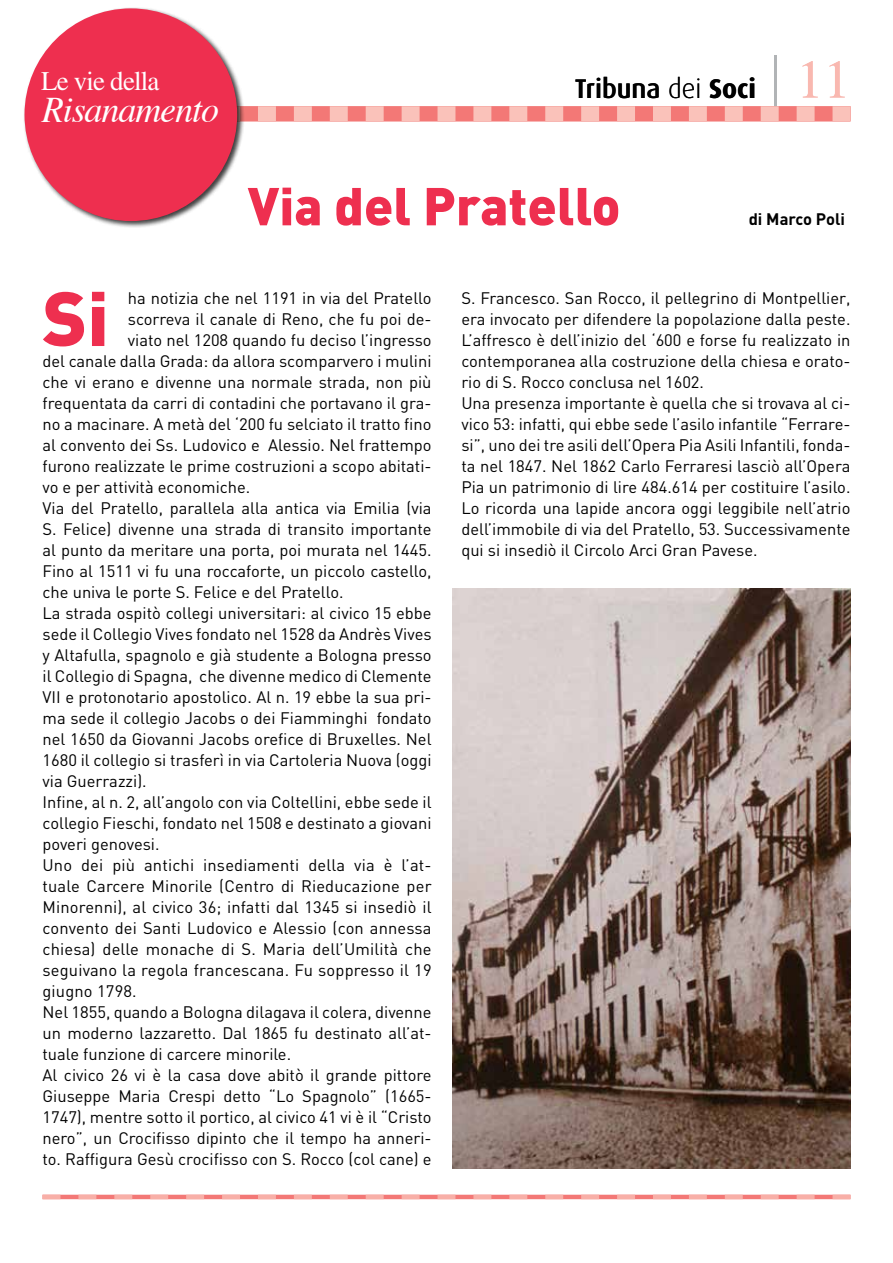
<style>
.page{position:relative;width:893px;height:1263px;background:#fff}
.page>*{position:absolute;margin:0;border:0;box-sizing:border-box;transform-origin:0 0}
.t1{font:900 75.45px "DIN";color:#ee2f4f}
.t2{font:900 52.5px "DIN";color:#ee2f4f}
.t3{font:italic 36px "Times";letter-spacing:-.03em;color:#fff}
.t4{font:500 27px "Dax";color:#000}
.t5{font:27px "Times";letter-spacing:-.03em;color:#fff}
.t6{font:16.5px/21px "DIN";color:#000}
.t7{font:700 16.5px "DIN";color:#000}
.s1{font-weight:300}
.s2{font-weight:700}
.s3{font-weight:300;font-size:54px;color:#b1b4b6}
.s4{font-family:"Times";font-weight:400;font-size:54px;color:#f9b8b0}
</style>
<div class="page">
<svg style="left:245px;top:106px;width:605px;height:15px;background:#f69d98"></svg>
<svg style="left:43px;top:1195px;width:807px;height:4px;background:#f5948e"></svg>
<div style="left:23px;top:7px;width:222px;height:222px;background:#000;opacity:.75"></div>
<div style="left:25px;top:8px;width:212px;height:213px;background:#ee2f4f;border-radius:50%"></div>
<img style="left:453px;top:588px;width:397px;height:580px">
<h3 class="t5" style="left:41px;top:66px;width:120px">Le vie della</h3>
<h3 class="t3" style="left:42px;top:78px;width:179px">Risanamento</h3>
<h3 class="t4" style="left:575px;top:73px;width:277px">Tribuna <span class="s1">dei</span> <span class="s2">Soci</span> <span class="s3">|</span> <span class="s4">11</span></h3>
<h2 class="t2" style="left:248px;top:171px;width:374px">Via del Pratello</h2>
<p class="t7" style="left:749px;top:209px;width:98px">di Marco Poli</p>
<h1 class="t1" style="left:43px;top:268px;width:68px">Si</h1>
<p class="t6" style="left:128px;top:287px;width:305px">ha notizia che nel 1191 in via del Pratello</p>
<p class="t6" style="left:128px;top:308px;width:305px">scorreva il canale di Reno, che fu poi de-</p>
<p class="t6" style="left:128px;top:329px;width:305px">viato nel 1208 quando fu deciso l’ingresso</p>
<p class="t6" style="left:43px;top:350px;width:391px">del canale dalla Grada: da allora scomparvero i mulini</p>
<p class="t6" style="left:43px;top:371px;width:391px">che vi erano e divenne una normale strada, non più</p>
<p class="t6" style="left:43px;top:392px;width:391px">frequentata da carri di contadini che portavano il gra-</p>
<p class="t6" style="left:43px;top:413px;width:391px">no a macinare. A metà del ‘200 fu selciato il tratto fino</p>
<p class="t6" style="left:43px;top:434px;width:391px">al convento dei Ss. Ludovico e Alessio. Nel frattempo</p>
<p class="t6" style="left:43px;top:455px;width:391px">furono realizzate le prime costruzioni a scopo abitati-</p>
<p class="t6" style="left:43px;top:476px;width:209px">vo e per attività economiche.</p>
<p class="t6" style="left:43px;top:497px;width:391px">Via del Pratello, parallela alla antica via Emilia (via</p>
<p class="t6" style="left:43px;top:518px;width:391px">S. Felice) divenne una strada di transito importante</p>
<p class="t6" style="left:43px;top:539px;width:391px">al punto da meritare una porta, poi murata nel 1445.</p>
<p class="t6" style="left:43px;top:560px;width:391px">Fino al 1511 vi fu una roccaforte, un piccolo castello,</p>
<p class="t6" style="left:43px;top:581px;width:303px">che univa le porte S. Felice e del Pratello.</p>
<p class="t6" style="left:43px;top:602px;width:391px">La strada ospitò collegi universitari: al civico 15 ebbe</p>
<p class="t6" style="left:43px;top:623px;width:391px">sede il Collegio Vives fondato nel 1528 da Andrès Vives</p>
<p class="t6" style="left:43px;top:644px;width:391px">y Altafulla, spagnolo e già studente a Bologna presso</p>
<p class="t6" style="left:43px;top:665px;width:391px">il Collegio di Spagna, che divenne medico di Clemente</p>
<p class="t6" style="left:43px;top:686px;width:391px">VII e protonotario apostolico. Al n. 19 ebbe la sua pri-</p>
<p class="t6" style="left:43px;top:707px;width:391px">ma sede il collegio Jacobs o dei Fiamminghi fondato</p>
<p class="t6" style="left:43px;top:728px;width:391px">nel 1650 da Giovanni Jacobs orefice di Bruxelles. Nel</p>
<p class="t6" style="left:43px;top:749px;width:391px">1680 il collegio si trasferì in via Cartoleria Nuova (oggi</p>
<p class="t6" style="left:43px;top:770px;width:106px">via Guerrazzi).</p>
<p class="t6" style="left:43px;top:791px;width:391px">Infine, al n. 2, all’angolo con via Coltellini, ebbe sede il</p>
<p class="t6" style="left:43px;top:812px;width:391px">collegio Fieschi, fondato nel 1508 e destinato a giovani</p>
<p class="t6" style="left:43px;top:833px;width:119px">poveri genovesi.</p>
<p class="t6" style="left:43px;top:854px;width:391px">Uno dei più antichi insediamenti della via è l’at-</p>
<p class="t6" style="left:43px;top:875px;width:391px">tuale Carcere Minorile (Centro di Rieducazione per</p>
<p class="t6" style="left:43px;top:896px;width:391px">Minorenni), al civico 36; infatti dal 1345 si insediò il</p>
<p class="t6" style="left:43px;top:917px;width:391px">convento dei Santi Ludovico e Alessio (con annessa</p>
<p class="t6" style="left:43px;top:938px;width:391px">chiesa) delle monache di S. Maria dell’Umilità che</p>
<p class="t6" style="left:43px;top:959px;width:391px">seguivano la regola francescana. Fu soppresso il 19</p>
<p class="t6" style="left:43px;top:980px;width:96px">giugno 1798.</p>
<p class="t6" style="left:43px;top:1001px;width:391px">Nel 1855, quando a Bologna dilagava il colera, divenne</p>
<p class="t6" style="left:43px;top:1022px;width:391px">un moderno lazzaretto. Dal 1865 fu destinato all’at-</p>
<p class="t6" style="left:43px;top:1043px;width:250px">tuale funzione di carcere minorile.</p>
<p class="t6" style="left:43px;top:1064px;width:391px">Al civico 26 vi è la casa dove abitò il grande pittore</p>
<p class="t6" style="left:43px;top:1085px;width:391px">Giuseppe Maria Crespi detto “Lo Spagnolo” (1665-</p>
<p class="t6" style="left:43px;top:1106px;width:391px">1747), mentre sotto il portico, al civico 41 vi è il “Cristo</p>
<p class="t6" style="left:43px;top:1127px;width:391px">nero”, un Crocifisso dipinto che il tempo ha anneri-</p>
<p class="t6" style="left:43px;top:1148px;width:391px">to. Raffigura Gesù crocifisso con S. Rocco (col cane) e</p>
<p class="t6" style="left:461px;top:287px;width:391px">S. Francesco. San Rocco, il pellegrino di Montpellier, era invocato per difendere la popolazione dalla peste.<br>L’affresco è dell’inizio del ‘600 e forse fu realizzato in contemporanea alla costruzione della chiesa e orato&shy;rio di S. Rocco conclusa nel 1602.<br>Una presenza importante è quella che si trovava al ci&shy;vico 53: infatti, qui ebbe sede l’asilo infantile “Ferrare&shy;si”, uno dei tre asili dell’Opera Pia Asili Infantili, fonda&shy;ta nel 1847. Nel 1862 Carlo Ferraresi lasciò all’Opera Pia un patrimonio di lire 484.614 per costituire l’asilo.<br>Lo ricorda una lapide ancora oggi leggibile nell’atrio dell’immobile di via del Pratello, 53. Successivamente qui si insediò il Circolo Arci Gran Pavese.</p>
</div>
